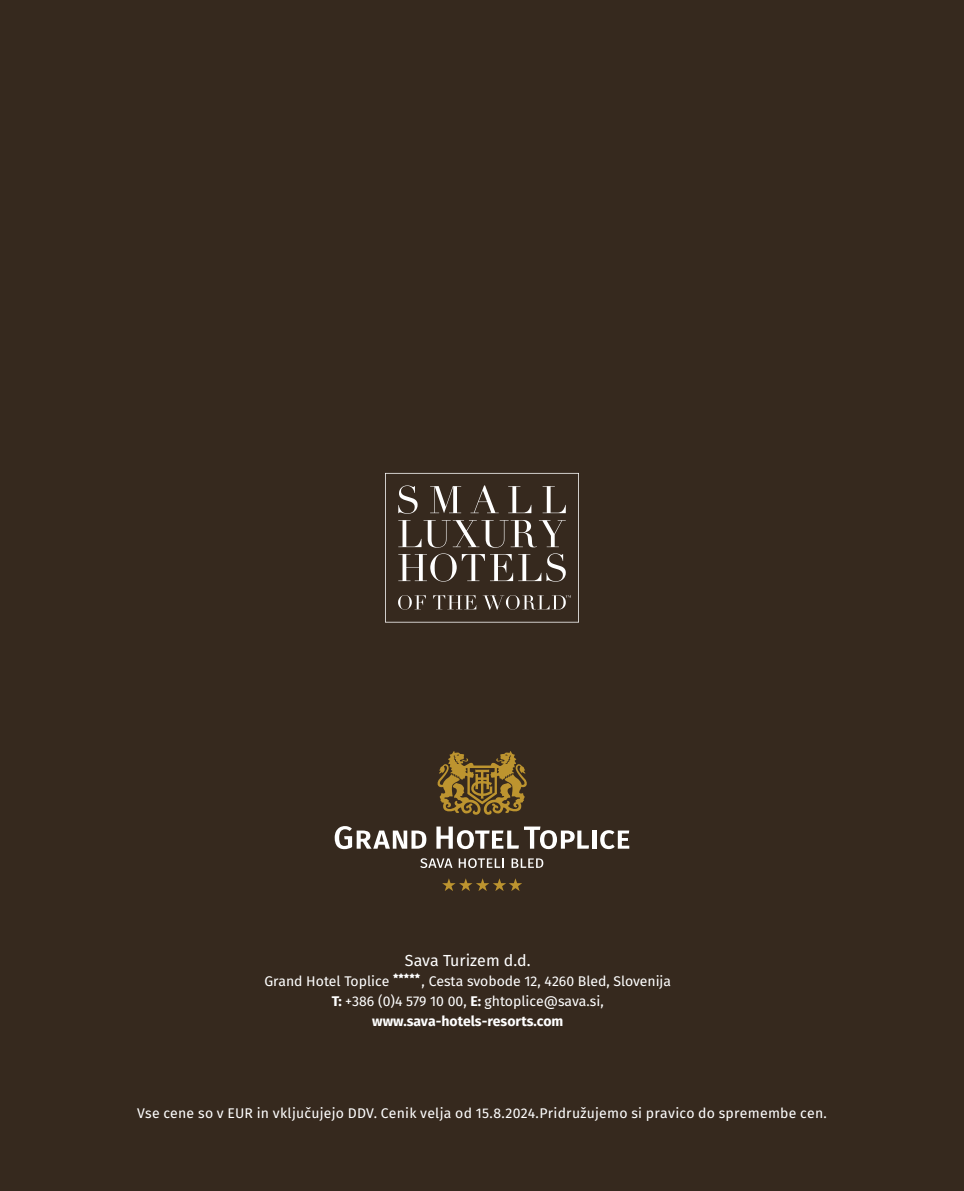
<style>
.page{position:relative;width:964px;height:1191px;background:#36291e}
.page>*{position:absolute;margin:0;border:0;box-sizing:border-box;transform-origin:0 0}
.t1{font:16px "Fira Sans";color:#fff}
.t2{font:14px "Fira Sans";letter-spacing:.01em;color:#fff}
.t3{font:700 14px "Fira Sans";color:#fff}
.s1{font-weight:700}
</style>
<div class="page">
<svg style="left:385px;top:473px;width:194px;height:149px"></svg>
<svg style="left:335px;top:826px;width:91px;height:23px"></svg>
<svg style="left:436px;top:826px;width:153px;height:23px"></svg>
<hr style="left:592px;top:830px;width:4px;height:18px;background:#fff">
<svg style="left:600px;top:830px;width:29px;height:19px"></svg>
<svg style="left:420px;top:858px;width:32px;height:10px"></svg>
<svg style="left:459px;top:858px;width:45px;height:10px"></svg>
<svg style="left:511px;top:858px;width:32px;height:10px"></svg>
<svg style="left:437px;top:751px;width:90px;height:64px"></svg>
<svg style="left:442px;top:878px;width:80px;height:13px"></svg>
<p class="t1" style="left:405px;top:948px;width:127px">Sava Turizem d.d.</p>
<p class="t2" style="left:264px;top:970px;width:126px">Grand Hotel Toplice</p>
<p class="t2" style="left:422px;top:970px;width:251px">, Cesta svobode 12, 4260 Bled, Slovenija</p>
<p class="t2" style="left:332px;top:990px;width:273px"><span class="s1">T:</span> +386 (0)4 579 10 00, <span class="s1">E:</span> ghtoplice@sava.si,</p>
<p class="t3" style="left:372px;top:1010px;width:193px">www.sava-hotels-resorts.com</p>
<p class="t2" style="left:137px;top:1102px;width:691px">Vse cene so v EUR in vključujejo DDV. Cenik velja od 15.8.2024.Pridružujemo si pravico do spremembe cen.</p>
</div>
